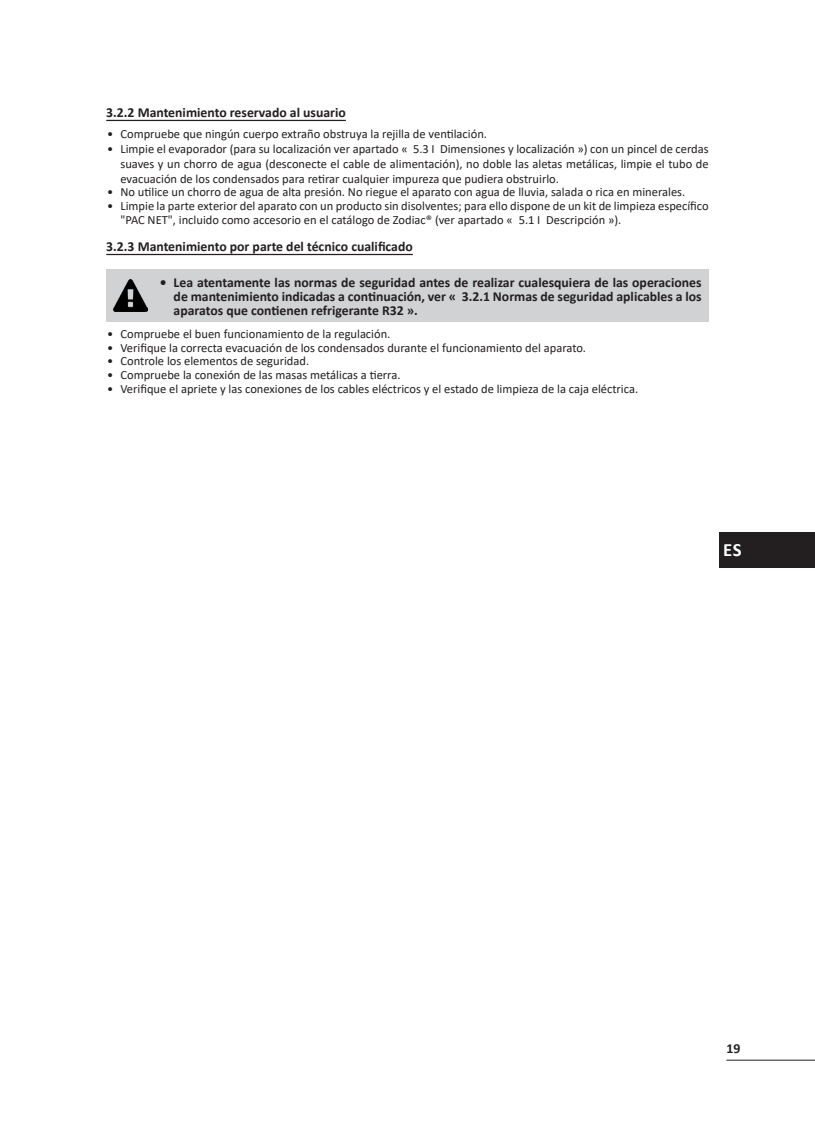
<style>
.page{position:relative;width:815px;height:1124px;background:#fff}
.page>*{position:absolute;margin:0;border:0;box-sizing:border-box;transform-origin:0 0}
.t1{font:700 18.75px "Calibri";color:#fff}
.Titre_3{font:700 13.75px/13.8px "Calibri";color:#231f20;text-align:justify}
.t2{font:12.5px/15px "Calibri";color:#231f20;text-align:justify}
</style>
<div class="page">
<hr style="left:726px;top:1059px;width:89px;height:1px;background:#231f20">
<hr style="left:106px;top:120px;width:240px;height:1px;background:#231f20">
<hr style="left:106px;top:254px;width:307px;height:1px;background:#231f20">
<div style="left:106px;top:270px;width:46px;height:52px;background:#d1d2d4"></div>
<div style="left:152px;top:270px;width:557px;height:52px;background:#d1d2d4"></div>
<img style="left:113px;top:280px;width:35px;height:32px">
<div style="left:719px;top:531px;width:96px;height:36px;background:#231f20"></div>
<p class="Titre_3" style="left:106px;top:105px;width:241px">3.2.2 Mantenimiento reservado al usuario</p>
<p class="t2" style="left:107px;top:125px;width:381px">• Compruebe que ningún cuerpo extraño obstruya la rejilla de ventilación.</p>
<p class="t2" style="left:120px;top:140px;width:590px;text-indent:-13px">• Limpie el evaporador (para su localización ver apartado « 5.3 I Dimensiones y localización ») con un pincel de cerdas suaves y un chorro de agua (desconecte el cable de alimentación), no doble las aletas metálicas, limpie el tubo de evacuación de los condensados para retirar cualquier impureza que pudiera obstruirlo.</p>
<p class="t2" style="left:107px;top:184px;width:580px">• No utilice un chorro de agua de alta presión. No riegue el aparato con agua de lluvia, salada o rica en minerales.</p>
<p class="t2" style="left:120px;top:199px;width:590px;line-height:13.8px;text-indent:-13px">• Limpie la parte exterior del aparato con un producto sin disolventes; para ello dispone de un kit de limpieza específico "PAC NET", incluido como accesorio en el catálogo de Zodiac® (ver apartado « 5.1 I Descripción »).</p>
<p class="Titre_3" style="left:106px;top:239px;width:308px">3.2.3 Mantenimiento por parte del técnico cualificado</p>
<p class="Titre_3" style="left:174px;top:276px;width:529px;text-indent:-14px">• Lea atentamente las normas de seguridad antes de realizar cualesquiera de las operaciones de mantenimiento indicadas a continuación, ver « 3.2.1 Normas de seguridad aplicables a los aparatos que contienen refrigerante R32 ».</p>
<p class="t2" style="left:107px;top:326px;width:285px">• Compruebe el buen funcionamiento de la regulación.</p>
<p class="t2" style="left:107px;top:339px;width:480px">• Verifique la correcta evacuación de los condensados durante el funcionamiento del aparato.</p>
<p class="t2" style="left:107px;top:353px;width:204px">• Controle los elementos de seguridad.</p>
<p class="t2" style="left:107px;top:367px;width:295px">• Compruebe la conexión de las masas metálicas a tierra.</p>
<p class="t2" style="left:107px;top:381px;width:532px">• Verifique el apriete y las conexiones de los cables eléctricos y el estado de limpieza de la caja eléctrica.</p>
<h1 class="t1" style="left:723px;top:536px;width:20px">ES</h1>
<p class="Titre_3" style="left:727px;top:1041px;width:15px">19</p>
</div>
